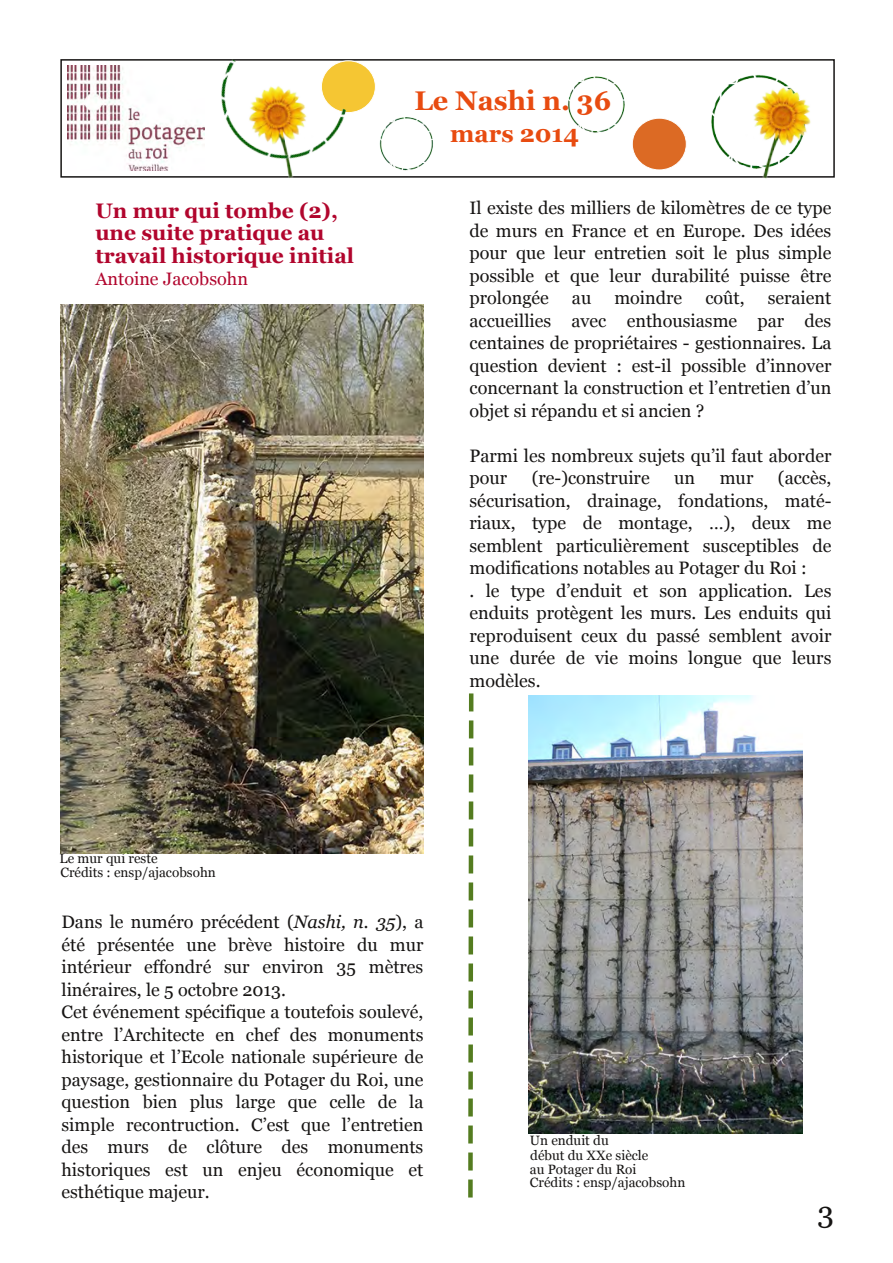
<style>
.page{position:relative;width:893px;height:1263px;background:#fff}
.page>*{position:absolute;margin:0;border:0;box-sizing:border-box;transform-origin:0 0}
.t1{font:30px "Georgia";color:#161413}
.t2{font:700 27px "Georgia";color:#e84b10}
.t3{font:700 24px "Georgia";color:#e84b10}
.t4{font:700 21px/22.5px "Georgia";color:#b1052d}
.t5{font:18px/22.5px "Georgia";color:#161413}
.t6{font:18px "Georgia";color:#b1052d}
.t7{font:13.5px/14.4px "Georgia";color:#161413}
.s1{font-style:italic}
</style>
<div class="page">
<img style="left:60px;top:305px;width:363px;height:548px">
<div style="left:60px;top:59px;width:775px;height:119px;border:2px solid #161413"></div>
<img style="left:67px;top:66px;width:108px;height:105px">
<img style="left:379px;top:117px;width:59px;height:61px">
<img style="left:709px;top:88px;width:17px;height:90px">
<img style="left:568px;top:76px;width:57px;height:57px">
<div style="left:321px;top:61px;width:54px;height:52px;background:#f3b900;border-radius:50%;opacity:.8"></div>
<div style="left:632px;top:118px;width:54px;height:52px;background:#dc6a24;border-radius:50%"></div>
<div style="left:632px;top:118px;width:54px;height:52px;border:1px solid #fff;border-radius:50%"></div>
<img style="left:175px;top:59px;width:182px;height:119px">
<img style="left:726px;top:74px;width:100px;height:105px">
<img style="left:529px;top:695px;width:273px;height:439px">
<svg style="left:468px;top:693px;width:6px;height:505px"></svg>
<p class="t4" style="left:95px;top:199px;width:260px">Un mur qui tombe (2), une suite pratique au travail historique initial</p>
<p class="t6" style="left:95px;top:269px;width:154px">Antoine Jacobsohn</p>
<h2 class="t2" style="left:414px;top:85px;width:198px">Le Nashi n. 36</h2>
<h3 class="t3" style="left:450px;top:120px;width:130px">mars 2014</h3>
<p class="t5" style="left:469px;top:197px;width:363px;text-align:justify">Il existe des milliers de kilomètres de ce type de murs en France et en Europe. Des idées pour que leur entretien soit le plus simple possible et que leur durabilité puisse être prolongée</p>
<p class="t5" style="left:572px;top:287px;width:21px">au</p>
<p class="t5" style="left:614px;top:287px;width:69px">moindre</p>
<p class="t5" style="left:705px;top:287px;width:41px">coût,</p>
<p class="t5" style="left:469px;top:287px;width:363px;text-align:justify;text-indent:298px">seraient accueillies avec enthousiasme par des centaines de propriétaires - gestionnaires. La question devient : est-il possible d’innover concernant la construction et l’entretien d’un objet si répandu et si ancien ?</p>
<p class="t5" style="left:469px;top:444px;width:363px">Parmi les nombreux sujets qu’il faut aborder pour</p>
<p class="t5" style="left:469px;top:467px;width:363px;text-indent:308px">(accès, sécurisation, drainage, fondations, maté&shy;riaux, type de montage, …), deux me semblent particulièrement susceptibles de modifications notables au Potager du Roi :<br>. le type d’enduit et son application. Les enduits protègent les murs. Les enduits qui reproduisent ceux du passé semblent avoir une durée de vie moins longue que leurs modèles.</p>
<p class="t5" style="left:532px;top:467px;width:119px">(re-)construire</p>
<p class="t5" style="left:674px;top:467px;width:22px">un</p>
<p class="t5" style="left:720px;top:467px;width:35px">mur</p>
<p class="t7" style="left:60px;top:851px;width:99px">Le mur qui reste</p>
<p class="t7" style="left:60px;top:865px;width:157px">Crédits : ensp/ajacobsohn</p>
<p class="t5" style="left:61px;top:911px;width:363px">Dans le numéro précédent (<span class="s1">Nashi, n. 35</span>), a été présentée une brève histoire du mur intérieur effondré sur environ 35 mètres linéraires, le 5 octobre 2013.<br>Cet événement spécifique a toutefois soulevé, entre l’Architecte en chef des monuments historique et l’Ecole nationale supérieure de paysage, gestionnaire du Potager du Roi, une question bien plus large que celle de la simple recontruction. C’est que l’entretien des murs de clôture des monuments historiques est un enjeu économique et esthétique majeur.</p>
<p class="t7" style="left:530px;top:1133px;width:120px">Un enduit du<br>début du XXe siècle au Potager du Roi</p>
<p class="t7" style="left:530px;top:1175px;width:157px">Crédits : ensp/ajacobsohn</p>
<h1 class="t1" style="left:818px;top:1195px;width:18px">3</h1>
</div>
